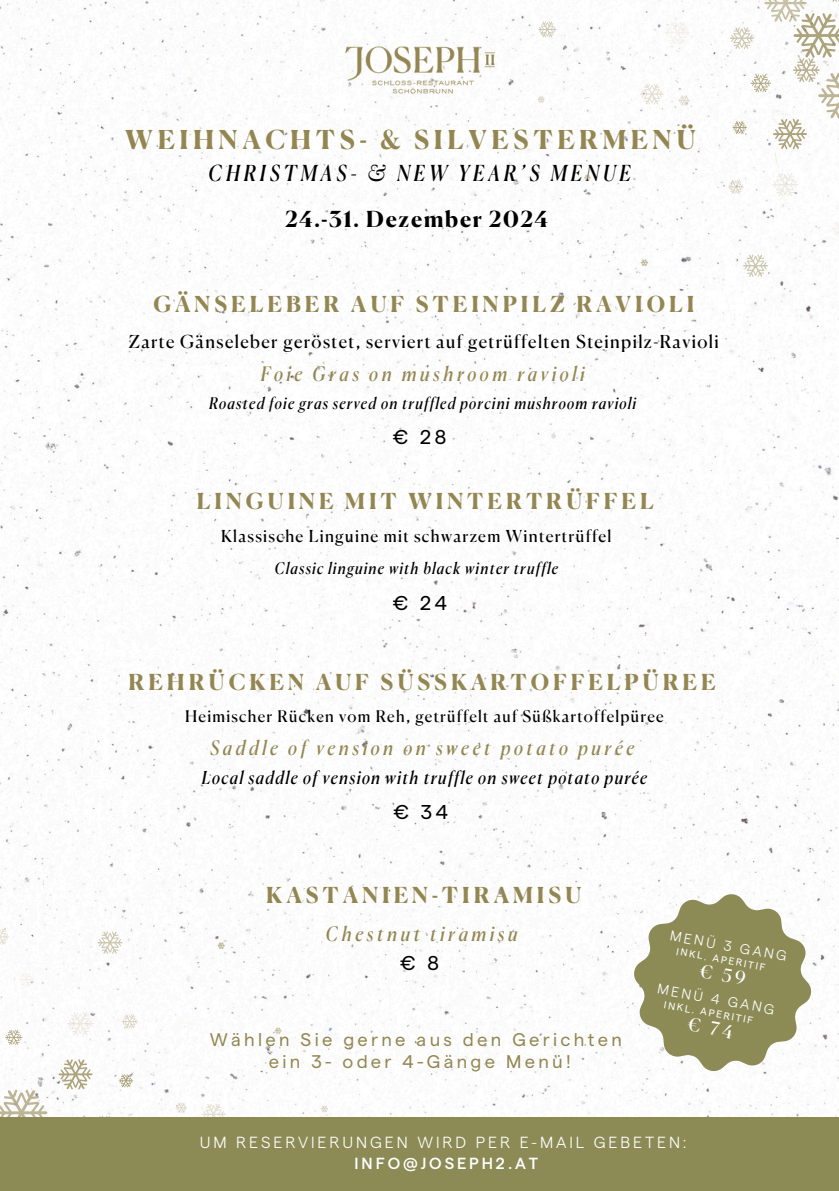
<style>
.page{position:relative;width:839px;height:1191px;background:#fff}
.page>*{position:absolute;margin:0;border:0;box-sizing:border-box;transform-origin:0 0}
.t1{font:700 26px "Canela";letter-spacing:.18em;color:#938651}
.t2{font:700 22px "Canela";letter-spacing:.18em;color:#938651}
.t3{font:italic 22px "Canela";letter-spacing:.18em;color:#000}
.t4{font:700 22px "Canela";letter-spacing:.08em;color:#000}
.t5{font:italic 20px "Canela";letter-spacing:.18em;color:#938651}
.t6{font:20px "Matter";color:#000}
.t7{font:18.2px "Matter";letter-spacing:.18em;color:#938651}
.t8{font:17.8px "Canela";letter-spacing:.08em;color:#000}
.t9{font:italic 17.8px "Canela";letter-spacing:.08em;color:#000}
.t10{font:16.4px "Canela";letter-spacing:.08em;color:#000}
.t11{font:italic 16px "Canela";letter-spacing:.08em;color:#000}
.t12{font:16px "Canela";letter-spacing:.08em;color:#000}
.t13{font:300 16px "Matter";letter-spacing:.18em;color:#fff}
.t14{font:500 16px "Matter";letter-spacing:.18em;color:#fff}
.t15{font:300 14px "Matter";color:#fff}
.t16{font:10px "Matter";color:#fff}
</style>
<div class="page">
<img style="left:0;top:0;width:838px;height:1117px">
<img style="left:310px;top:34px;width:219px;height:68px">
<svg style="left:321px;top:1106px;width:7px;height:6px"></svg>
<svg style="left:217px;top:942px;width:8px;height:7px"></svg>
<svg style="left:122px;top:1014px;width:16px;height:15px"></svg>
<svg style="left:5px;top:1030px;width:17px;height:15px"></svg>
<svg style="left:175px;top:1103px;width:12px;height:10px"></svg>
<svg style="left:0;top:929px;width:9px;height:16px"></svg>
<svg style="left:274px;top:1028px;width:8px;height:6px"></svg>
<svg style="left:18px;top:973px;width:16px;height:14px"></svg>
<svg style="left:67px;top:1012px;width:27px;height:24px"></svg>
<svg style="left:202px;top:1104px;width:23px;height:13px"></svg>
<svg style="left:0;top:1059px;width:136px;height:58px"></svg>
<svg style="left:97px;top:931px;width:26px;height:23px"></svg>
<svg style="left:537px;top:96px;width:8px;height:7px"></svg>
<svg style="left:640px;top:259px;width:8px;height:7px"></svg>
<svg style="left:727px;top:180px;width:16px;height:14px"></svg>
<svg style="left:538px;top:21px;width:18px;height:17px"></svg>
<svg style="left:678px;top:95px;width:12px;height:11px"></svg>
<svg style="left:584px;top:175px;width:7px;height:6px"></svg>
<svg style="left:831px;top:222px;width:7px;height:14px"></svg>
<svg style="left:771px;top:173px;width:27px;height:24px"></svg>
<svg style="left:640px;top:84px;width:23px;height:21px"></svg>
<svg style="left:729px;top:0;width:109px;height:149px"></svg>
<svg style="left:665px;top:21px;width:25px;height:23px"></svg>
<svg style="left:742px;top:254px;width:26px;height:23px"></svg>
<div style="left:0;top:1117px;width:838px;height:74px;background:#8c8b56"></div>
<svg style="left:610px;top:870px;width:224px;height:225px"></svg>
<svg style="left:699px;top:963px;width:47px;height:22px"></svg>
<svg style="left:687px;top:1017px;width:46px;height:21px"></svg>
<p class="t1" style="left:125px;top:129px;width:571px">WEIHNACHTS- &amp; SILVESTERMENÜ</p>
<p class="t3" style="left:208px;top:163px;width:424px">CHRISTMAS- &amp; NEW YEAR’S MENUE</p>
<p class="t4" style="left:285px;top:210px;width:264px">24.-31. Dezember 2024</p>
<h3 class="t2" style="left:153px;top:295px;width:542px">GÄNSELEBER AUF STEINPILZ RAVIOLI</h3>
<p class="t8" style="left:129px;top:334px;width:591px">Zarte Gänseleber geröstet, serviert auf getrüffelten Steinpilz-Ravioli</p>
<h5 class="t5" style="left:261px;top:366px;width:325px">Foie Gras on mushroom ravioli</h5>
<p class="t11" style="left:209px;top:397px;width:428px">Roasted foie gras served on truffled porcini mushroom ravioli</p>
<p class="t6" style="left:392px;top:428px;width:56px">€ 28</p>
<h2 class="t2" style="left:197px;top:492px;width:458px">LINGUINE MIT WINTERTRÜFFEL</h2>
<h3 class="t10" style="left:221px;top:529px;width:392px">Klassische Linguine mit schwarzem Wintertrüffel</h3>
<h5 class="t11" style="left:275px;top:561px;width:285px">Classic linguine with black winter truffle</h5>
<h3 class="t6" style="left:392px;top:593px;width:56px">€ 24</h3>
<p class="t2" style="left:128px;top:673px;width:588px">REHRÜCKEN AUF SÜSSKARTOFFELPÜREE</p>
<h2 class="t12" style="left:185px;top:710px;width:480px">Heimischer Rücken vom Reh, getrüffelt auf Süßkartoffelpüree</h2>
<h4 class="t5" style="left:210px;top:740px;width:426px">Saddle of vension on sweet potato purée</h4>
<h2 class="t9" style="left:202px;top:770px;width:447px">Local saddle of vension with truffle on sweet potato purée</h2>
<p class="t6" style="left:393px;top:803px;width:57px">€ 34</p>
<p class="t2" style="left:266px;top:886px;width:316px">KASTANIEN-TIRAMISU</p>
<p class="t5" style="left:326px;top:926px;width:193px">Chestnut tiramisu</p>
<p class="t6" style="left:400px;top:954px;width:41px">€ 8</p>
<p class="t7" style="left:210px;top:1031px;width:414px">Wählen Sie gerne aus den Gerichten</p>
<h1 class="t7" style="left:269px;top:1054px;width:303px">ein 3- oder 4-Gänge Menü!</h1>
<p class="t15" style="left:671px;top:929px;width:120px;rotate:10deg">MENÜ 3 GANG</p>
<p class="t16" style="left:677px;top:947px;width:92px;rotate:10deg">INKL. APERITIF</p>
<h2 class="t15" style="left:658px;top:982px;width:120px;rotate:10deg">MENÜ 4 GANG</h2>
<p class="t16" style="left:665px;top:1000px;width:92px;rotate:10deg">INKL. APERITIF</p>
<p class="t13" style="left:200px;top:1135px;width:488px">UM RESERVIERUNGEN WIRD PER E-MAIL GEBETEN:</p>
<h6 class="t14" style="left:354px;top:1156px;width:185px">INFO@JOSEPH2.AT</h6>
</div>
